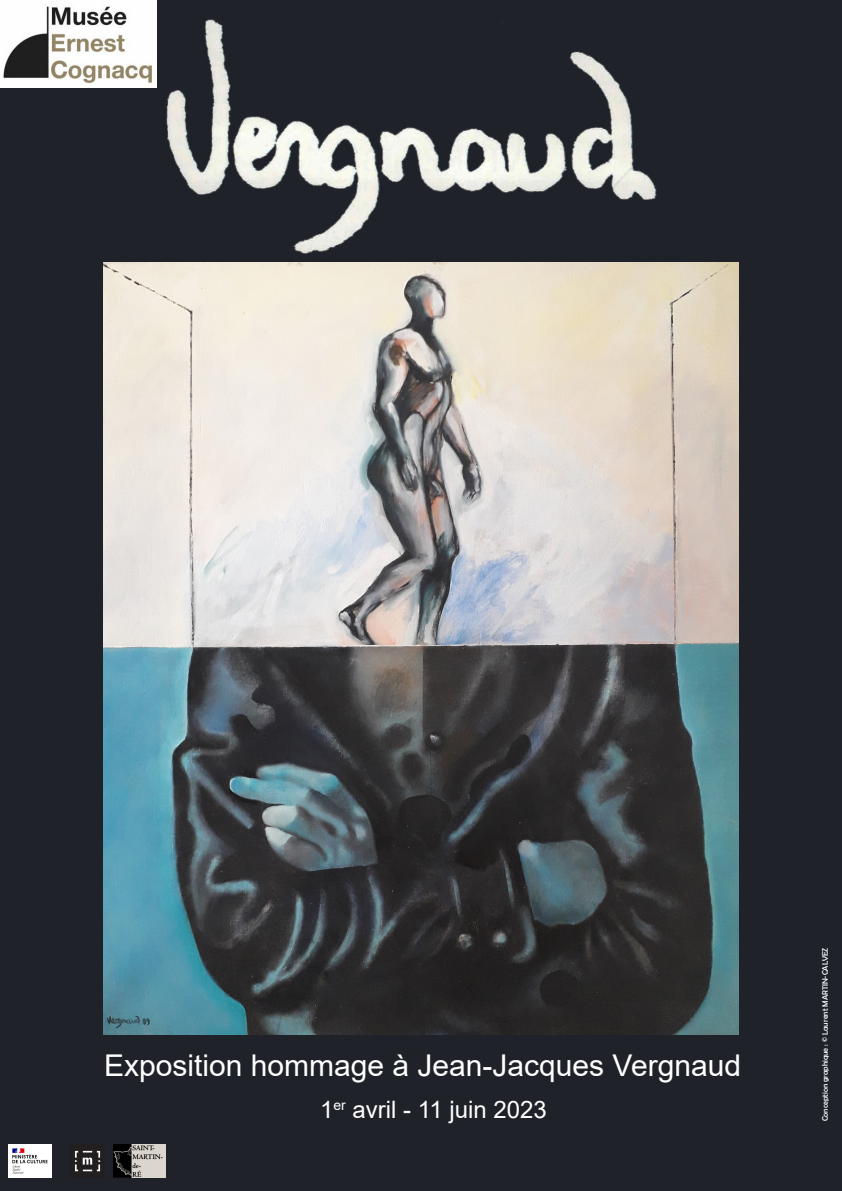
<style>
.page{position:relative;width:842px;height:1191px;background:#1f2329}
.page>*{position:absolute;margin:0;border:0;box-sizing:border-box;transform-origin:0 0}
.t1{font:30px "Arial";color:#fff}
.t2{font:24px "Arial";color:#fff}
.t3{font:8px "Berlin Sans FB";color:#fff}
</style>
<div class="page">
<img style="left:104px;top:262px;width:634px;height:772px">
<img style="left:71px;top:1144px;width:33px;height:33px">
<img style="left:114px;top:1144px;width:51px;height:33px">
<img style="left:0;top:0;width:150px;height:87px">
<img style="left:8px;top:1144px;width:44px;height:33px">
<img style="left:150px;top:0;width:515px;height:258px">
<p class="t1" style="left:104px;top:1044px;width:639px">Exposition hommage à Jean-Jacques Vergnaud</p>
<p class="t2" style="left:320px;top:1093px;width:228px">1<sup>er</sup> avril - 11 juin 2023</p>
<p class="t3" style="left:821px;top:1121px;width:175px;rotate:-90deg">Conception graphique : © Laurent MARTIN-CALVEZ</p>
</div>
